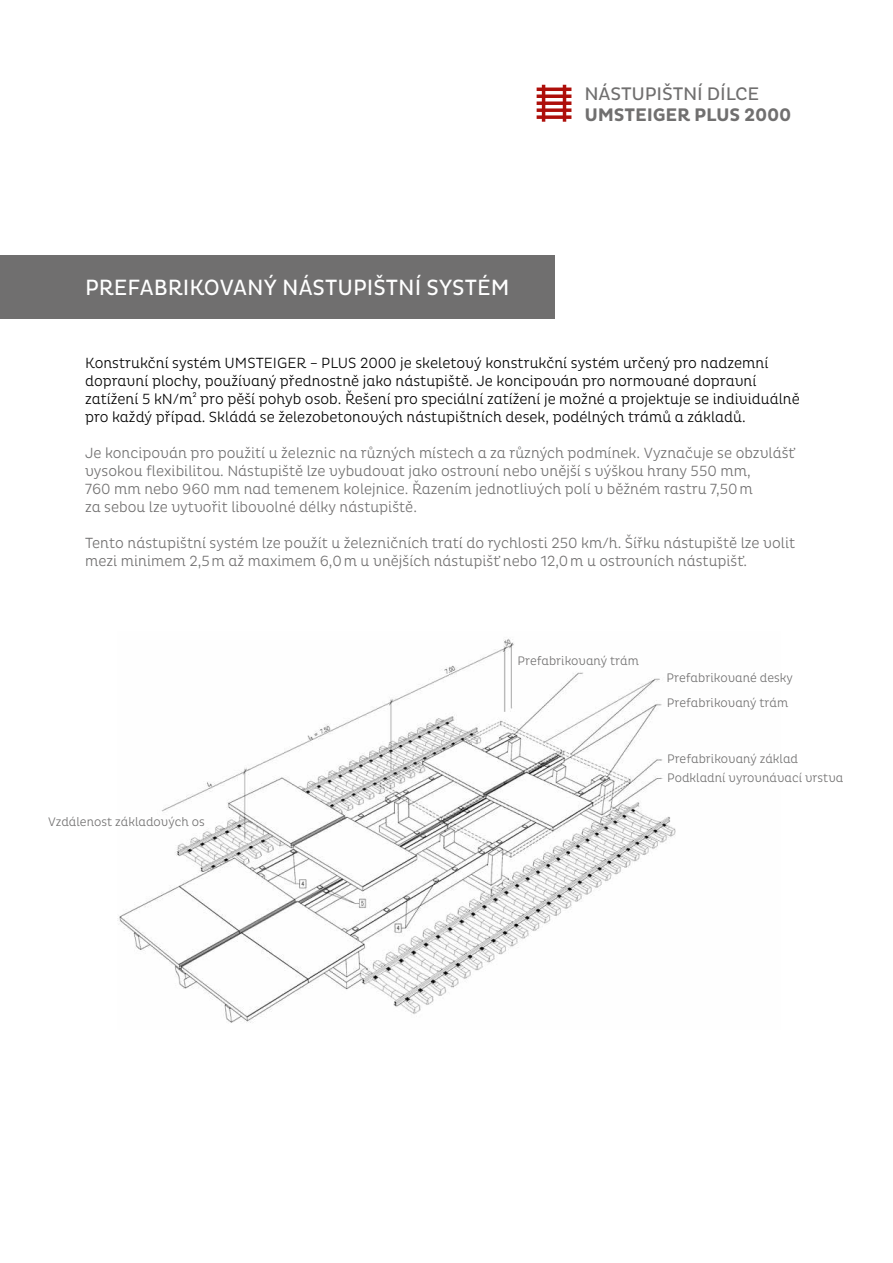
<style>
.page{position:relative;width:893px;height:1263px;background:#fff}
.page>*{position:absolute;margin:0;border:0;box-sizing:border-box;transform-origin:0 0}
.t1{font:22.5px "Pluto Cond";color:#fff}
.t2{font:700 18.6px "Pluto Cond";letter-spacing:-.01em;color:#706f6f;scale:1.05 1}
.t3{font:18.6px "Pluto Cond";letter-spacing:-.01em;color:#706f6f;scale:1.05 1}
.t4{font:300 15px/18px "Pluto Cond";color:#706f6f}
.t5{font:300 15px/18px "Pluto Cond";color:#000}
.t6{font:300 12.6px/25.2px "Pluto Cond";color:#706f6f}
</style>
<div class="page">
<img style="left:117px;top:638px;width:559px;height:385px">
<div style="left:0;top:255px;width:554px;height:64px;background:#706f6f"></div>
<svg style="left:537px;top:85px;width:34px;height:37px"></svg>
<h1 class="t1" style="left:85px;top:275px;width:426px">PREFABRIKOVANÝ NÁSTUPIŠTNÍ SYSTÉM</h1>
<p class="t3" style="left:584px;top:83px;width:168px">NÁSTUPIŠTNÍ DÍLCE</p>
<p class="t2" style="left:584px;top:104px;width:199px">UMSTEIGER PLUS 2000</p>
<p class="t5" style="left:85px;top:354px;width:716px">Konstrukční systém UMSTEIGER − PLUS 2000 je skeletový konstrukční systém určený pro nadzemní dopravní plochy, používaný přednostně jako nástupiště. Je koncipován pro normované dopravní zatížení 5 kN/m² pro pěší pohyb osob. Řešení pro speciální zatížení je možné a projektuje se individuálně pro každý případ. Skládá se železobetonových nástupištních desek, podélných trámů a základů.</p>
<p class="t4" style="left:85px;top:444px;width:711px">Je koncipován pro použití u železnic na různých místech a za různých podmínek. Vyznačuje se obzvlášť vysokou flexibilitou. Nástupiště lze vybudovat jako ostrovní nebo vnější s výškou hrany 550 mm,<br>760 mm nebo 960 mm nad temenem kolejnice. Řazením jednotlivých polí v běžném rastru 7,50m<br>za sebou lze vytvořit libovolné délky nástupiště.</p>
<p class="t4" style="left:85px;top:534px;width:712px">Tento nástupištní systém lze použít u železničních tratí do rychlosti 250 km/h. Šířku nástupiště lze volit mezi minimem 2,5m až maximem 6,0m u vnějších nástupišť nebo 12,0m u ostrovních nástupišť.</p>
<p class="t6" style="left:48px;top:809px;width:158px">Vzdálenost základových os</p>
<p class="t6" style="left:518px;top:648px;width:123px">Prefabrikovaný trám</p>
<p class="t6" style="left:667px;top:665px;width:128px">Prefabrikované desky<br>Prefabrikovaný trám</p>
<p class="t6" style="left:667px;top:750px;width:178px;line-height:18.1px">Prefabrikovaný základ<br>Podkladní vyrovnávací vrstva</p>
</div>
